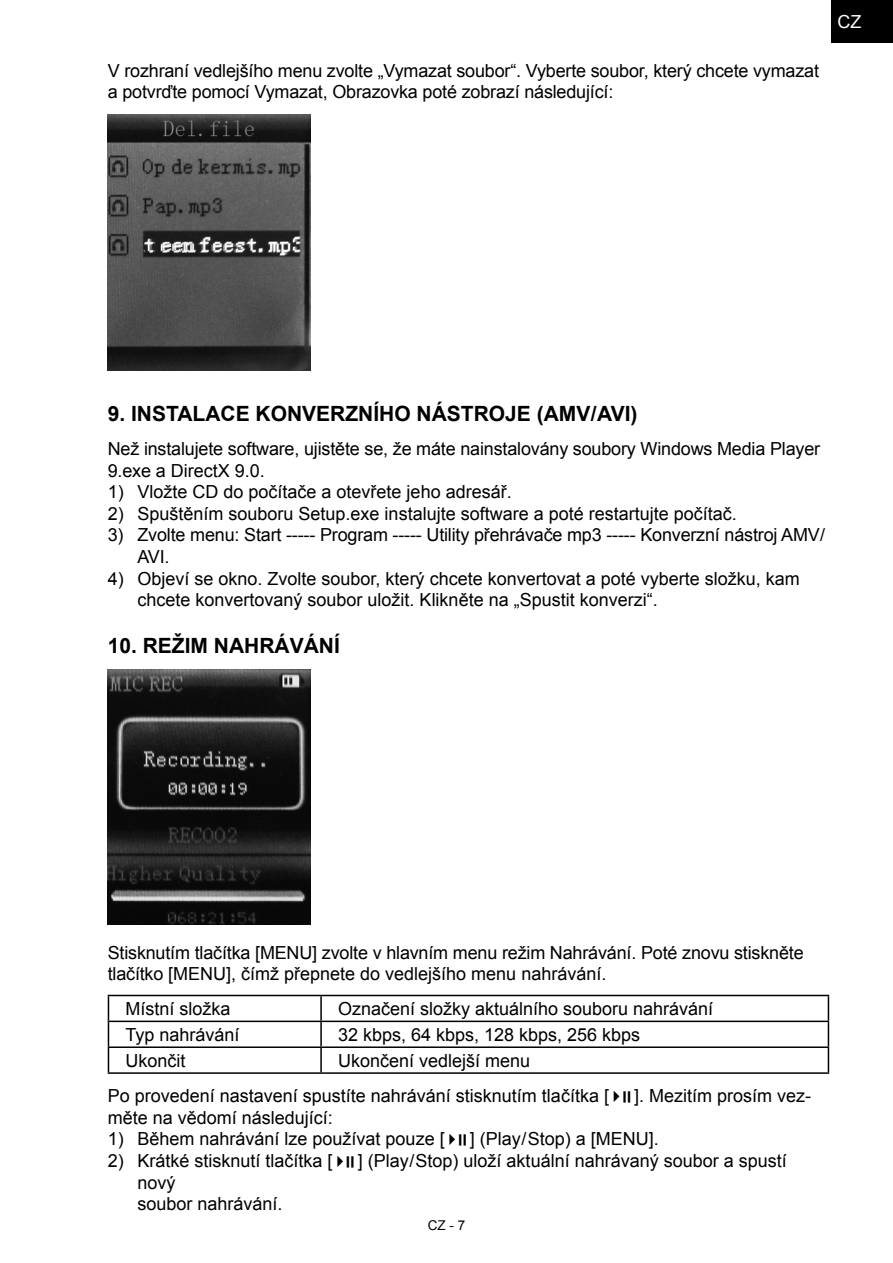
<style>
.page{position:relative;width:893px;height:1263px;background:#fff}
.page>*{position:absolute;margin:0;border:0;box-sizing:border-box;transform-origin:0 0}
.t1{font:700 21px "Arial";color:#000}
.t2{font:18px/21.6px "Arial";color:#000}
.t3{font:18px "Arial";color:#fff}
.t4{font:13.5px "Arial";color:#000}
</style>
<div class="page">
<div style="left:831px;top:0;width:62px;height:43px;background:#000"></div>
<img style="left:108px;top:115px;width:202px;height:255px">
<img style="left:108px;top:669px;width:202px;height:255px">
<hr style="left:108px;top:995px;width:213px;height:1px;background:#000">
<hr style="left:321px;top:995px;width:508px;height:1px;background:#000">
<hr style="left:320px;top:996px;width:2px;height:24px;background:#000">
<hr style="left:108px;top:1020px;width:213px;height:2px;background:#000">
<hr style="left:321px;top:1020px;width:508px;height:2px;background:#000">
<hr style="left:320px;top:1022px;width:2px;height:24px;background:#000">
<hr style="left:108px;top:1046px;width:213px;height:2px;background:#000">
<svg style="left:108px;top:996px;width:1px;height:76px"></svg>
<hr style="left:321px;top:1046px;width:508px;height:2px;background:#000">
<hr style="left:320px;top:1048px;width:2px;height:24px;background:#000">
<svg style="left:828px;top:996px;width:1px;height:76px"></svg>
<hr style="left:108px;top:1072px;width:213px;height:2px;background:#000">
<hr style="left:321px;top:1072px;width:508px;height:2px;background:#000">
<p class="t2" style="left:108px;top:60px;width:713px">V rozhraní vedlejšího menu zvolte „Vymazat soubor“. Vyberte soubor, který chcete vymazat a potvrďte pomocí Vymazat, Obrazovka poté zobrazí následující:</p>
<p class="t3" style="left:837px;top:10px;width:25px">CZ</p>
<p class="t1" style="left:108px;top:399px;width:44px">9. INSTALACE</p>
<p class="t1" style="left:255px;top:399px;width:15px">KONVERZNÍHO</p>
<p class="t1" style="left:417px;top:399px;width:15px">NÁSTROJE</p>
<p class="t1" style="left:537px;top:399px;width:102px">(AMV/AVI)</p>
<p class="t2" style="left:108px;top:438px;width:714px">Než instalujete software, ujistěte se, že máte nainstalovány soubory Windows Media Player<br>9.exe a DirectX 9.0.</p>
<p class="t2" style="left:108px;top:481px;width:405px">1) Vložte CD do počítače a otevřete jeho adresář.</p>
<p class="t2" style="left:108px;top:503px;width:631px">2) Spuštěním souboru Setup.exe instalujte software a poté restartujte počítač.</p>
<p class="t2" style="left:137px;top:524px;width:689px;text-indent:-30px">3) Zvolte menu: Start ----- Program ----- Utility přehrávače mp3 ----- Konverzní nástroj AMV/<br>AVI.</p>
<p class="t2" style="left:137px;top:568px;width:664px;text-indent:-30px">4) Objeví se okno. Zvolte soubor, který chcete konvertovat a poté vyberte složku, kam chcete konvertovaný soubor uložit. Klikněte na „Spustit konverzi“.</p>
<p class="t1" style="left:108px;top:631px;width:63px">10. REŽIM</p>
<p class="t1" style="left:214px;top:631px;width:15px">NAHRÁVÁNÍ</p>
<p class="t2" style="left:108px;top:942px;width:697px">Stisknutím tlačítka [MENU] zvolte v hlavním menu režim Nahrávání. Poté znovu stiskněte tlačítko [MENU], čímž přepnete do vedlejšího menu nahrávání.</p>
<p class="t2" style="left:125px;top:998px;width:107px">Místní složka</p>
<p class="t2" style="left:338px;top:998px;width:377px">Označení složky aktuálního souboru nahrávání</p>
<p class="t2" style="left:125px;top:1024px;width:116px">Typ nahrávání</p>
<p class="t2" style="left:338px;top:1024px;width:304px">32 kbps, 64 kbps, 128 kbps, 256 kbps</p>
<p class="t2" style="left:125px;top:1050px;width:62px">Ukončit</p>
<p class="t2" style="left:108px;top:1043px;width:705px;line-height:35.5px;text-indent:230px">Ukončení vedlejší menu<br>Po provedení nastavení spustíte nahrávání stisknutím tlačítka [✔ ]. Mezitím prosím vez-</p>
<p class="t2" style="left:108px;top:1107px;width:227px">měte na vědomí následující:</p>
<p class="t2" style="left:108px;top:1128px;width:553px">1) Během nahrávání lze používat pouze [✔ ] (Play/Stop) a [MENU].</p>
<p class="t2" style="left:137px;top:1150px;width:651px;text-indent:-30px">2) Krátké stisknutí tlačítka [✔ ] (Play/Stop) uloží aktuální nahrávaný soubor a spustí nový<br>soubor nahrávání.</p>
<p class="t4" style="left:428px;top:1217px;width:39px">CZ - 7</p>
</div>
